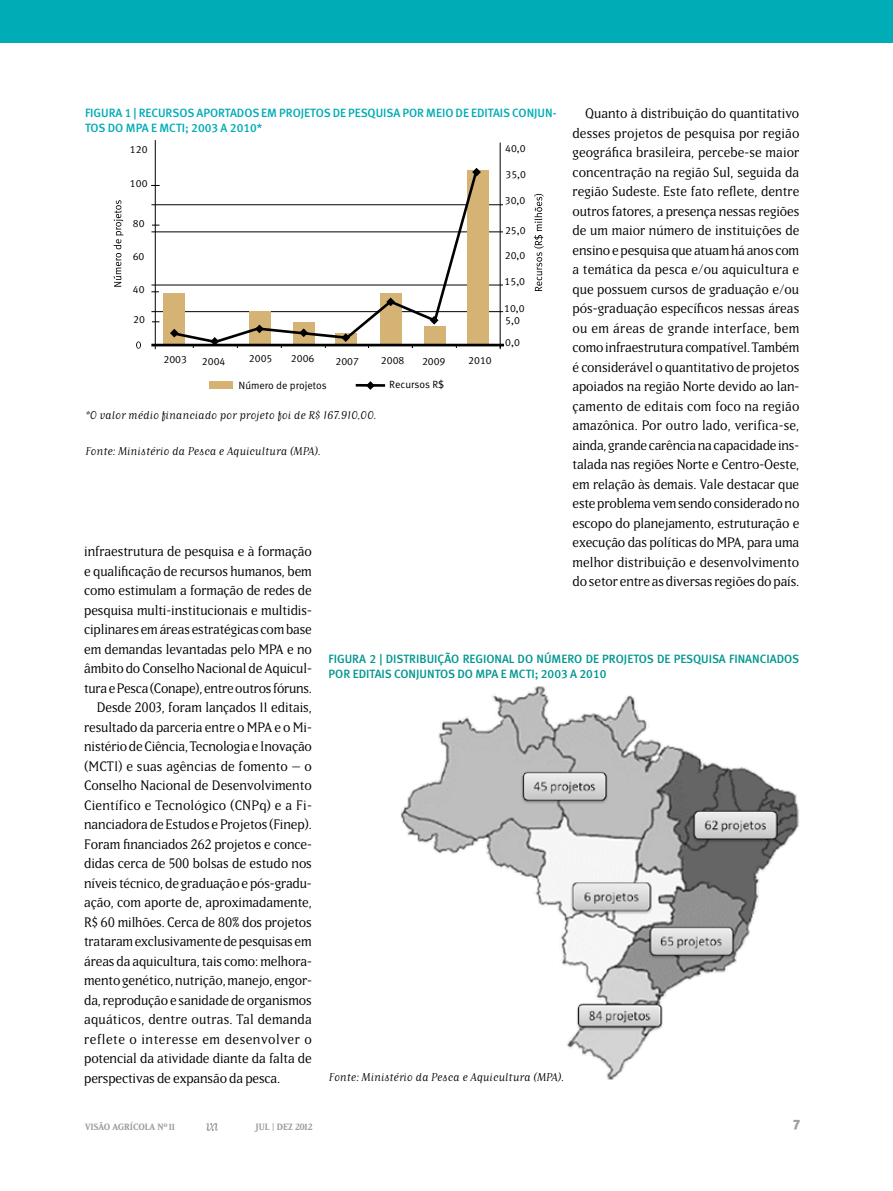
<style>
.page{position:relative;width:893px;height:1191px;background:#fff}
.page>*{position:absolute;margin:0;border:0;box-sizing:border-box;transform-origin:0 0}
.t1{font:13.5px/19.5px "Matrix Book Lining";letter-spacing:-.01em;color:#000;text-align:justify}
.t2{font:13.5px "Matrix Book Lining";letter-spacing:.015em;color:#000}
.t3{font:13.5px "Matrix Book Lining";letter-spacing:.035em;color:#000}
.t4{font:13.5px "Matrix Book Lining";letter-spacing:.01em;color:#000}
.t5{font:13.5px "Meta Black Caps Expert";color:#9c9e9f}
.t6{font:12px/15px "Meta Medium LF";color:#009790}
.t7{font:12px/15px "Meta Medium LF";color:#00acb6}
.t8{font:italic 11.25px "Matrix Book Lining";color:#000}
.t9{font:10.5px "Meta Normal LF Caps";color:#000}
.t10{font:10.5px "Meta Normal LF";color:#000}
.t11{font:700 9px "Matrix Book Lining";color:#9c9e9f}
.s1{font-family:"Meta Normal LF Caps"}
</style>
<div class="page">
<div style="left:0;top:0;width:893px;height:43px;background:#00acb6"></div>
<img style="left:401px;top:686px;width:398px;height:394px">
<hr style="left:500px;top:143px;width:1px;height:206px;background:#000">
<hr style="left:155px;top:140px;width:1px;height:209px;background:#000">
<svg style="left:136px;top:341px;width:5px;height:8px"></svg>
<hr style="left:151px;top:311px;width:352px;height:1px;background:#000">
<hr style="left:151px;top:285px;width:352px;height:1px;background:#000">
<hr style="left:151px;top:231px;width:352px;height:1px;background:#000">
<hr style="left:151px;top:204px;width:352px;height:1px;background:#000">
<div style="left:163px;top:293px;width:21px;height:52px;background:#d5b374"></div>
<div style="left:467px;top:170px;width:21px;height:174px;background:#d5b374"></div>
<hr style="left:151px;top:344px;width:353px;height:2px;background:#000">
<svg style="left:170px;top:168px;width:311px;height:180px"></svg>
<div style="left:210px;top:381px;width:23px;height:7px;background:#d5b374"></div>
<hr style="left:356px;top:384px;width:29px;height:3px;background:#000">
<svg style="left:366px;top:381px;width:9px;height:9px"></svg>
<svg style="left:113px;top:200px;width:10px;height:87px"></svg>
<svg style="left:534px;top:194px;width:10px;height:97px"></svg>
<svg style="left:206px;top:1123px;width:11px;height:7px"></svg>
<p class="t7" style="left:85px;top:105px;width:473px">FIGURA 1 | RECURSOS APORTADOS EM PROJETOS DE PESQUISA POR MEIO DE EDITAIS CONJUN-<br>TOS DO MPA</p>
<p class="t1" style="left:572px;top:103px;width:228px;text-indent:13px">Quanto à distribuição do quantitativo desses projetos de pesquisa por região geográfica brasileira, percebe-se maior concentração na região Sul, seguida da região Sudeste. Este fato reflete, dentre outros fatores, a presença nessas regiões de um maior número de instituições de ensino e pesquisa que atuam há anos com a temática da pesca e/ou aquicultura e que possuem cursos de graduação e/ou pós-graduação específicos nessas áreas ou em áreas de grande interface, bem como infraestrutura compatível. Também é considerável o quantitativo de projetos apoiados na região Norte devido ao lan&shy;çamento de editais com foco na região amazônica. Por outro lado, verifica-se, ainda, grande carência na capacidade ins&shy;talada nas regiões Norte e Centro-Oeste, em relação às demais. Vale destacar que este problema vem sendo considerado no escopo do planejamento, estruturação e execução das políticas do MPA, para uma melhor distribuição e desenvolvimento do setor entre as diversas regiões do país.</p>
<p class="t7" style="left:151px;top:120px;width:113px">E MCTI ; 2003 A 2010*</p>
<p class="t9" style="left:505px;top:142px;width:22px">40,0</p>
<p class="t9" style="left:130px;top:143px;width:19px">120</p>
<p class="t9" style="left:505px;top:169px;width:22px">35,0</p>
<p class="t9" style="left:130px;top:177px;width:19px">100</p>
<p class="t9" style="left:505px;top:195px;width:22px">30,0</p>
<p class="t9" style="left:133px;top:217px;width:13px">80</p>
<p class="t9" style="left:505px;top:224px;width:22px">25,0</p>
<p class="t9" style="left:505px;top:249px;width:22px">20,0</p>
<p class="t9" style="left:133px;top:250px;width:13px">60</p>
<p class="t9" style="left:505px;top:276px;width:22px">15,0</p>
<p class="t9" style="left:133px;top:284px;width:13px">40</p>
<p class="t9" style="left:504px;top:302px;width:22px">10,0</p>
<p class="t9" style="left:133px;top:314px;width:13px">20</p>
<p class="t9" style="left:505px;top:315px;width:16px">5,0</p>
<p class="t9" style="left:505px;top:336px;width:16px">0,0</p>
<p class="t9" style="left:163px;top:353px;width:25px">2003</p>
<p class="t9" style="left:202px;top:355px;width:25px">2004</p>
<p class="t9" style="left:249px;top:352px;width:25px">2005</p>
<p class="t9" style="left:291px;top:352px;width:25px">2006</p>
<p class="t9" style="left:335px;top:355px;width:25px">2007</p>
<p class="t9" style="left:381px;top:354px;width:25px">2008</p>
<p class="t9" style="left:422px;top:355px;width:25px">2009</p>
<p class="t9" style="left:468px;top:354px;width:25px">2010</p>
<p class="t10" style="left:238px;top:379px;width:90px"><span class="s1">N</span>úmero de projetos</p>
<p class="t10" style="left:389px;top:378px;width:56px"><span class="s1">R</span>ecursos R$</p>
<p class="t8" style="left:85px;top:409px;width:292px">*O valor médio financiado por projeto foi de R$ 167.910,00.</p>
<p class="t8" style="left:85px;top:445px;width:237px">Fonte: Ministério da Pesca e Aquicultura (MPA).</p>
<p class="t1" style="left:84px;top:541px;width:229px">infraestrutura de pesquisa e à formação</p>
<p class="t1" style="left:84px;top:561px;width:229px">e qualificação de recursos humanos, bem</p>
<p class="t1" style="left:84px;top:580px;width:229px">como estimulam a formação de redes de</p>
<p class="t1" style="left:84px;top:600px;width:229px">pesquisa multi-institucionais e multidis-</p>
<p class="t1" style="left:84px;top:619px;width:229px">ciplinares em áreas estratégicas com base</p>
<p class="t1" style="left:84px;top:639px;width:229px">em demandas levantadas pelo MPA e no</p>
<p class="t1" style="left:84px;top:658px;width:229px">âmbito do Conselho Nacional de Aquicul-</p>
<p class="t1" style="left:84px;top:678px;width:229px">tura e Pesca (Conape), entre outros fóruns.</p>
<p class="t1" style="left:97px;top:697px;width:217px">Desde 2003, foram lançados 11 editais,</p>
<p class="t1" style="left:84px;top:717px;width:229px">resultado da parceria entre o MPA e o Mi-</p>
<p class="t1" style="left:84px;top:736px;width:229px">nistério de Ciência, Tecnologia e Inovação</p>
<p class="t4" style="left:84px;top:758px;width:229px">(MCTI) e suas agências de fomento – o</p>
<p class="t1" style="left:84px;top:775px;width:229px">Conselho Nacional de Desenvolvimento</p>
<p class="t2" style="left:84px;top:797px;width:229px">Científico e Tecnológico (CNPq) e a Fi-</p>
<p class="t1" style="left:84px;top:814px;width:229px">nanciadora de Estudos e Projetos (Finep).</p>
<p class="t1" style="left:84px;top:834px;width:229px">Foram financiados 262 projetos e conce-</p>
<p class="t1" style="left:84px;top:853px;width:229px">didas cerca de 500 bolsas de estudo nos</p>
<p class="t1" style="left:84px;top:873px;width:229px">níveis técnico, de graduação e pós-gradu-</p>
<p class="t1" style="left:84px;top:892px;width:229px">ação, com aporte de, aproximadamente,</p>
<p class="t1" style="left:84px;top:912px;width:229px">R$ 60 milhões. Cerca de 80% dos projetos</p>
<p class="t1" style="left:84px;top:931px;width:229px">trataram exclusivamente de pesquisas em</p>
<p class="t1" style="left:84px;top:951px;width:229px">áreas da aquicultura, tais como: melhora-</p>
<p class="t1" style="left:84px;top:970px;width:229px">mento genético, nutrição, manejo, engor-</p>
<p class="t1" style="left:84px;top:990px;width:229px">da, reprodução e sanidade de organismos</p>
<p class="t2" style="left:84px;top:1011px;width:229px">aquáticos, dentre outras. Tal demanda</p>
<p class="t3" style="left:84px;top:1031px;width:229px">reflete o interesse em desenvolver o</p>
<p class="t1" style="left:84px;top:1048px;width:229px">potencial da atividade diante da falta de</p>
<p class="t1" style="left:84px;top:1068px;width:198px">perspectivas de expansão da pesca.</p>
<p class="t6" style="left:329px;top:651px;width:472px">FIGURA 2 | DISTRIBUIÇÃO REGIONAL DO NÚMERO DE PROJETOS DE PESQUISA FINANCIADOS<br>POR EDITAIS CONJUNTOS DO MPA</p>
<p class="t6" style="left:501px;top:666px;width:107px">E MCTI ; 2003 A 2010</p>
<p class="t8" style="left:329px;top:1070px;width:237px">Fonte: Ministério da Pesca e Aquicultura (MPA).</p>
<p class="t11" style="left:85px;top:1121px;width:92px">VISÃO AGRÍCOLA Nº11</p>
<p class="t11" style="left:255px;top:1121px;width:59px">JUL | DEZ 2012</p>
<p class="t5" style="left:793px;top:1116px;width:8px">7</p>
</div>
